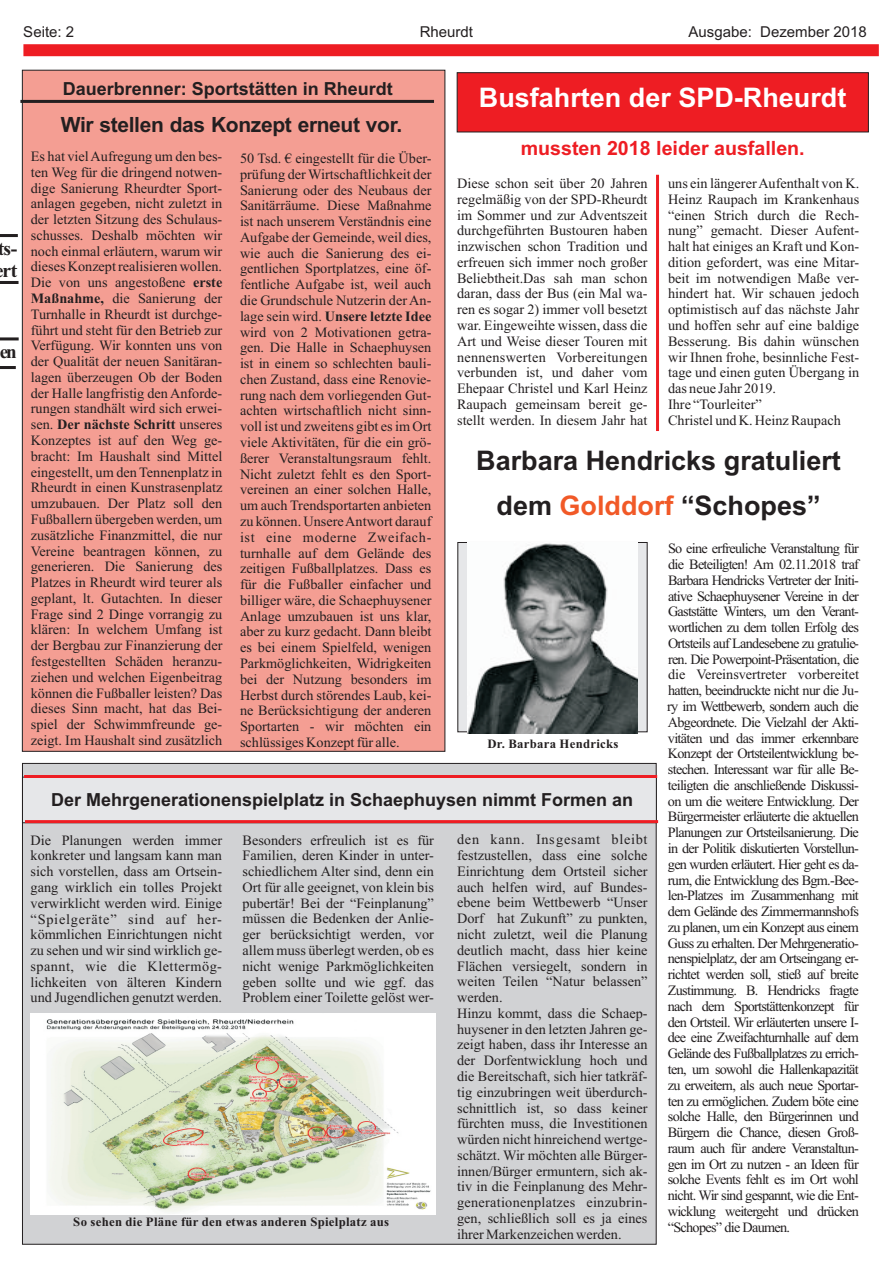
<style>
.page{position:relative;width:893px;height:1263px;background:#fff}
.page>*{position:absolute;margin:0;border:0;box-sizing:border-box;transform-origin:0 0}
.t1{font:700 27px/45.3px "Arial";color:#231f20;text-align:center}
.t2{font:700 27px "Arial";color:#fff}
.t3{font:700 21px "Arial";letter-spacing:-.015em;color:#231f20}
.t4{font:700 19.65px "Arial";color:#ee1d23}
.t5{font:700 19.65px/21.8px "Times New Roman";color:#231f20}
.t6{font:700 19.05px "Times New Roman";color:#231f20}
.t7{font:700 18px "Arial";color:#231f20}
.t8{font:15px "Arial";color:#231f20}
.t9{font:14.25px/15.8px "Times New Roman";color:#231f20;text-align:justify}
.t10{font:700 12.75px "Times New Roman";letter-spacing:.02em;color:#231f20}
.s1{font-weight:700}
.s2{color:#f15927}
</style>
<div class="page">
<div style="left:23px;top:44px;width:856px;height:12px;background:#ee1d23"></div>
<div style="left:22px;top:70px;width:423px;height:682px;background:#f49e93"></div>
<hr style="left:20px;top:100px;width:414px;height:3px;background:#231f20">
<div style="left:22px;top:763px;width:634px;height:482px;background:#d1d2d4"></div>
<div style="left:22px;top:777px;width:635px;height:46px;background:#e6e7e9"></div>
<hr style="left:25px;top:820px;width:633px;height:3px;background:#ee1d23">
<hr style="left:24px;top:775px;width:633px;height:3px;background:#ee1d23">
<div style="left:457px;top:72px;width:412px;height:60px;background:#ee1d23"></div>
<hr style="left:656px;top:175px;width:3px;height:256px;background:#ee1d23">
<hr style="left:0;top:337px;width:19px;height:3px;background:#231f20">
<hr style="left:0;top:234px;width:18px;height:3px;background:#231f20">
<hr style="left:0;top:366px;width:16px;height:3px;background:#231f20">
<hr style="left:0;top:281px;width:19px;height:3px;background:#231f20">
<svg style="left:457px;top:542px;width:190px;height:190px;background:#d7d7d9"></svg>
<img style="left:31px;top:1014px;width:404px;height:200px">
<img style="left:467px;top:542px;width:171px;height:192px">
<p class="t8" style="left:23px;top:26px;width:52px">Seite: 2</p>
<p class="t8" style="left:420px;top:26px;width:55px">Rheurdt</p>
<p class="t8" style="left:688px;top:26px;width:180px">Ausgabe: Dezember 2018</p>
<h3 class="t5" style="left:-3px;top:240px;width:21px">ts&shy;rt</h3>
<h3 class="t6" style="left:-1px;top:345px;width:19px">en</h3>
<p class="t7" style="left:63px;top:82px;width:332px">Dauerbrenner: Sportstätten in Rheurdt</p>
<h2 class="t3" style="left:61px;top:117px;width:343px">Wir stellen das Konzept erneut vor.</h2>
<p class="t9" style="left:31px;top:150px;width:193px">Es hat viel Aufregung um den bes&shy;ten Weg für die dringend notwen&shy;dige Sanierung Rheurdter Sport&shy;anlagen gegeben, nicht zuletzt in der letzten Sitzung des Schulaus&shy;schusses. Deshalb möchten wir noch einmal erläutern, warum wir dieses Konzept realisieren wollen.<br>Die von uns angestoßene <span class="s1">erste Maßnahme,</span> die Sanierung der Turnhalle in Rheurdt ist durchge&shy;führt und steht für den Betrieb zur Verfügung. Wir konnten uns von der Qualität der neuen Sanitäran&shy;lagen überzeugen Ob der Boden der Halle langfristig den Anforde&shy;rungen standhält wird sich erwei&shy;sen. <span class="s1">Der nächste Schritt</span> unseres Konzeptes ist auf den Weg ge&shy;bracht: Im Haushalt sind Mittel eingestellt, um den Tennenplatz in Rheurdt in einen Kunstrasenplatz umzubauen. Der Platz soll den Fußballern übergeben werden, um zusätzliche Finanzmittel, die nur Vereine beantragen können, zu generieren. Die Sanierung des Platzes in Rheurdt wird teurer als geplant, lt. Gutachten. In dieser Frage sind 2 Dinge vorrangig zu klären: In welchem Umfang ist der Bergbau zur Finanzierung der festgestellten Schäden heranzu&shy;ziehen und welchen Eigenbeitrag können die Fußballer leisten? Das dieses Sinn macht, hat das Bei&shy;spiel der Schwimmfreunde ge&shy;zeigt. Im Haushalt sind zusätzlich</p>
<h1 class="t2" style="left:479px;top:88px;width:369px">Busfahrten der SPD-Rheurdt</h1>
<h3 class="t4" style="left:521px;top:140px;width:285px">mussten 2018 leider ausfallen.</h3>
<p class="t9" style="left:240px;top:152px;width:193px">50 Tsd. € eingestellt für die Über&shy;prüfung der Wirtschaftlichkeit der Sanierung oder des Neubaus der Sanitärräume. Diese Maßnahme ist nach unserem Verständnis eine Aufgabe der Gemeinde, weil dies, wie auch die Sanierung des ei&shy;gentlichen Sportplatzes, eine öf&shy;fentliche Aufgabe ist, weil auch die Grundschule Nutzerin der An&shy;lage sein wird. <span class="s1">Unsere letzte Idee </span>wird von 2 Motivationen getra&shy;gen. Die Halle in Schaephuysen ist in einem so schlechten bauli&shy;chen Zustand, dass eine Renovie&shy;rung nach dem vorliegenden Gut&shy;achten wirtschaftlich nicht sinn&shy;voll ist und zweitens gibt es im Ort viele Aktivitäten, für die ein grö&shy;ßerer Veranstaltungsraum fehlt.<br>Nicht zuletzt fehlt es den Sport&shy;vereinen an einer solchen Halle, um auch Trendsportarten anbieten zu können. Unsere Antwort darauf ist eine moderne Zweifach&shy;turnhalle auf dem Gelände des zeitigen Fußballplatzes. Dass es für die Fußballer einfacher und billiger wäre, die Schaephuysener Anlage umzubauen ist uns klar, aber zu kurz gedacht. Dann bleibt es bei einem Spielfeld, wenigen Parkmöglichkeiten, Widrigkeiten bei der Nutzung besonders im Herbst durch störendes Laub, kei&shy;ne Berücksichtigung der anderen Sportarten - wir möchten ein schlüssiges Konzept für alle.</p>
<p class="t9" style="left:457px;top:177px;width:192px">Diese schon seit über 20 Jahren regelmäßig von der SPD-Rheurdt im Sommer und zur Adventszeit durchgeführten Bustouren haben inzwischen schon Tradition und erfreuen sich immer noch großer Beliebtheit.Das sah man schon daran, dass der Bus (ein Mal wa&shy;ren es sogar 2) immer voll besetzt war. Eingeweihte wissen, dass die Art und Weise dieser Touren mit nennenswerten Vorbereitungen verbunden ist, und daher vom Ehepaar Christel und Karl Heinz Raupach gemeinsam bereit ge&shy;stellt werden. In diesem Jahr hat</p>
<h1 class="t1" style="left:476px;top:440px;width:366px">Barbara Hendricks gratuliert dem <span class="s2">Golddorf</span> “Schopes”</h1>
<p class="t9" style="left:668px;top:177px;width:193px;text-align:left">uns ein längerer Aufenthalt von K.<br>Heinz Raupach im Krankenhaus “einen Strich durch die Rech&shy;nung” gemacht. Dieser Aufent&shy;halt hat einiges an Kraft und Kon&shy;dition gefordert, was eine Mitar&shy;beit im notwendigen Maße ver&shy;hindert hat. Wir schauen jedoch optimistisch auf das nächste Jahr und hoffen sehr auf eine baldige<br>Besserung. Bis dahin wünschen wir Ihnen frohe, besinnliche Fest&shy;tage und einen guten Übergang in das neue Jahr 2019.<br>Ihre “Tourleiter”<br>Christel und K. Heinz Raupach</p>
<p class="t9" style="left:667px;top:542px;width:193px">So eine erfreuliche Veranstaltung für die Beteiligten! Am 02.11.2018 traf Barbara Hendricks Vertreter der Initi&shy;ative Schaephuysener Vereine in der Gaststätte Winters, um den Verant&shy;wortlichen zu dem tollen Erfolg des Ortsteils auf Landesebene zu gratulie&shy;ren. Die Powerpoint-Präsentation, die die Vereinsvertreter vorbereitet hatten, beeindruckte nicht nur die Ju&shy;ry im Wettbewerb, sondern auch die Abgeordnete. Die Vielzahl der Akti&shy;vitäten und das immer erkennbare Konzept der Ortsteilentwicklung be&shy;stechen. Interessant war für alle Be&shy;teiligten die anschließende Diskussi&shy;on um die weitere Entwicklung. Der Bürgermeister erläuterte die aktuellen Planungen zur Ortsteilsanierung. Die in der Politik diskutierten Vorstellun&shy;gen wurden erläutert. Hier geht es da&shy;rum, die Entwicklung des Bgm.-Bee&shy;len-Platzes im Zusammenhang mit dem Gelände des Zimmermannshofs zu planen, um ein Konzept aus einem Guss zu erhalten. Der Mehrgeneratio&shy;nenspielplatz, der am Ortseingang er&shy;richtet werden soll, stieß auf breite Zustimmung. B. Hendricks fragte nach dem Sportstättenkonzept für den Ortsteil. Wir erläuterten unsere I&shy;dee eine Zweifachturnhalle auf dem Gelände des Fußballplatzes zu errich&shy;ten, um sowohl die Hallenkapazität zu erweitern, als auch neue Sportar&shy;ten zu ermöglichen. Zudem böte eine solche Halle, den Bürgerinnen und Bürgern die Chance, diesen Groß&shy;raum auch für andere Veranstaltun&shy;gen im Ort zu nutzen - an Ideen für solche Events fehlt es im Ort wohl nicht. Wir sind gespannt, wie die Ent&shy;wicklung weitergeht und drücken “Schopes” die Daumen.</p>
<p class="t10" style="left:487px;top:739px;width:133px">Dr. Barbara Hendricks</p>
<p class="t7" style="left:51px;top:793px;width:584px">Der Mehrgenerationenspielplatz in Schaephuysen nimmt Formen an</p>
<p class="t9" style="left:457px;top:833px;width:192px;text-align:left">den kann. Insgesamt bleibt festzustellen, dass eine solche<br>Einrichtung dem Ortsteil sicher auch helfen wird, auf Bundes&shy;ebene beim Wettbewerb “Unser<br>Dorf hat Zukunft” zu punkten, nicht zuletzt, weil die Planung deutlich macht, dass hier keine<br>Flächen versiegelt, sondern in weiten Teilen “Natur belassen” werden.<br>Hinzu kommt, dass die Schaep&shy;huysener in den letzten Jahren ge&shy;zeigt haben, dass ihr Interesse an der Dorfentwicklung hoch und die Bereitschaft, sich hier tatkräf&shy;tig einzubringen weit überdurch&shy;schnittlich ist, so dass keiner fürchten muss, die Investitionen würden nicht hinreichend wertge&shy;schätzt. Wir möchten alle Bürger&shy;innen/Bürger ermuntern, sich ak&shy;tiv in die Feinplanung des Mehr&shy;generationenplatzes einzubrin&shy;gen, schließlich soll es ja eines ihrer Markenzeichen werden.</p>
<p class="t9" style="left:243px;top:833px;width:193px">Besonders erfreulich ist es für Familien, deren Kinder in unter&shy;schiedlichem Alter sind, denn ein Ort für alle geeignet, von klein bis pubertär! Bei der “Feinplanung” müssen die Bedenken der Anlie&shy;ger berücksichtigt werden, vor allem muss überlegt werden, ob es nicht wenige Parkmöglichkeiten geben sollte und wie ggf. das Problem einer Toilette gelöst wer-</p>
<p class="t9" style="left:31px;top:833px;width:193px">Die Planungen werden immer konkreter und langsam kann man sich vorstellen, dass am Ortsein&shy;gang wirklich ein tolles Projekt verwirklicht werden wird. Einige “Spielgeräte” sind auf her&shy;kömmlichen Einrichtungen nicht zu sehen und wir sind wirklich ge&shy;spannt, wie die Klettermög&shy;lichkeiten von älteren Kindern und Jugendlichen genutzt werden.</p>
<p class="t10" style="left:73px;top:1217px;width:317px">So sehen die Pläne für den etwas anderen Spielplatz aus</p>
</div>
